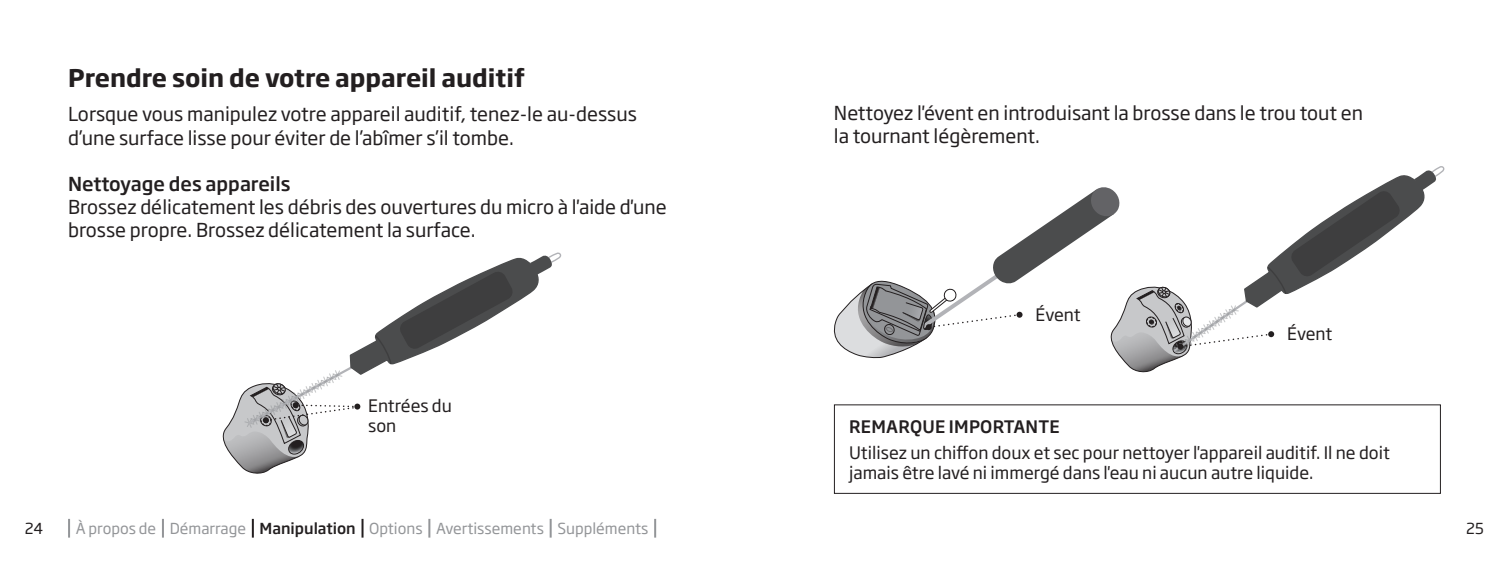
<style>
.page{position:relative;width:1509px;height:562px;background:#fff}
.page>*{position:absolute;margin:0;border:0;box-sizing:border-box;transform-origin:0 0}
.t1{font:700 24px "Soho Gothic Pro";color:#231f20}
.t2{font:19px/23px "Soho Gothic Pro";color:#231f20}
.t3{font:500 19px "Soho Gothic Pro";color:#231f20}
.t4{font:17px/20px "Soho Gothic Pro";color:#231f20}
.t5{font:500 17px "Soho Gothic Pro";letter-spacing:.015em;color:#231f20}
.t6{font:15px "Soho Gothic Pro";color:#939598}
.t7{font:15px "Soho Gothic Pro";color:#231f20}
.s1{font-weight:500;color:#231f20}
</style>
<div class="page">
<svg style="left:223px;top:252px;width:338px;height:222px"></svg>
<svg style="left:833px;top:166px;width:612px;height:207px"></svg>
<svg style="left:68px;top:518px;width:2px;height:19px"></svg>
<svg style="left:162px;top:518px;width:2px;height:19px"></svg>
<svg style="left:252px;top:518px;width:2px;height:19px"></svg>
<svg style="left:361px;top:518px;width:2px;height:19px"></svg>
<svg style="left:428px;top:518px;width:2px;height:19px"></svg>
<svg style="left:549px;top:518px;width:2px;height:19px"></svg>
<svg style="left:654px;top:518px;width:2px;height:19px"></svg>
<p class="t1" style="left:68px;top:59px;width:458px">Prendre soin de votre appareil auditif</p>
<p class="t2" style="left:68px;top:102px;width:570px">Lorsque vous manipulez votre appareil auditif, tenez-le au-dessus d’une surface lisse pour éviter de l’abîmer s’il tombe.</p>
<p class="t3" style="left:68px;top:168px;width:224px">Nettoyage des appareils</p>
<p class="t2" style="left:68px;top:194px;width:600px">Brossez délicatement les débris des ouvertures du micro à l'aide d'une brosse propre. Brossez délicatement la surface.</p>
<p class="t4" style="left:368px;top:395px;width:85px">Entrées du son</p>
<p class="t2" style="left:833px;top:100px;width:530px">Nettoyez l'évent en introduisant la brosse dans le trou tout en la tournant légèrement.</p>
<p class="t4" style="left:1035px;top:303px;width:46px">Évent</p>
<p class="t4" style="left:1286px;top:323px;width:46px">Évent</p>
<p class="t5" style="left:849px;top:413px;width:212px">REMARQUE IMPORTANTE</p>
<p class="t4" style="left:849px;top:441px;width:542px">Utilisez un chiffon doux et sec pour nettoyer l'appareil auditif. Il ne doit jamais être lavé ni immergé dans l'eau ni aucun autre liquide.</p>
<p class="t6" style="left:76px;top:516px;width:574px">À propos de Démarrage <span class="s1">Manipulation</span> Options Avertissements Suppléments</p>
<p class="t7" style="left:25px;top:516px;width:20px">24</p>
<p class="t7" style="left:1465px;top:516px;width:19px">25</p>
</div>
